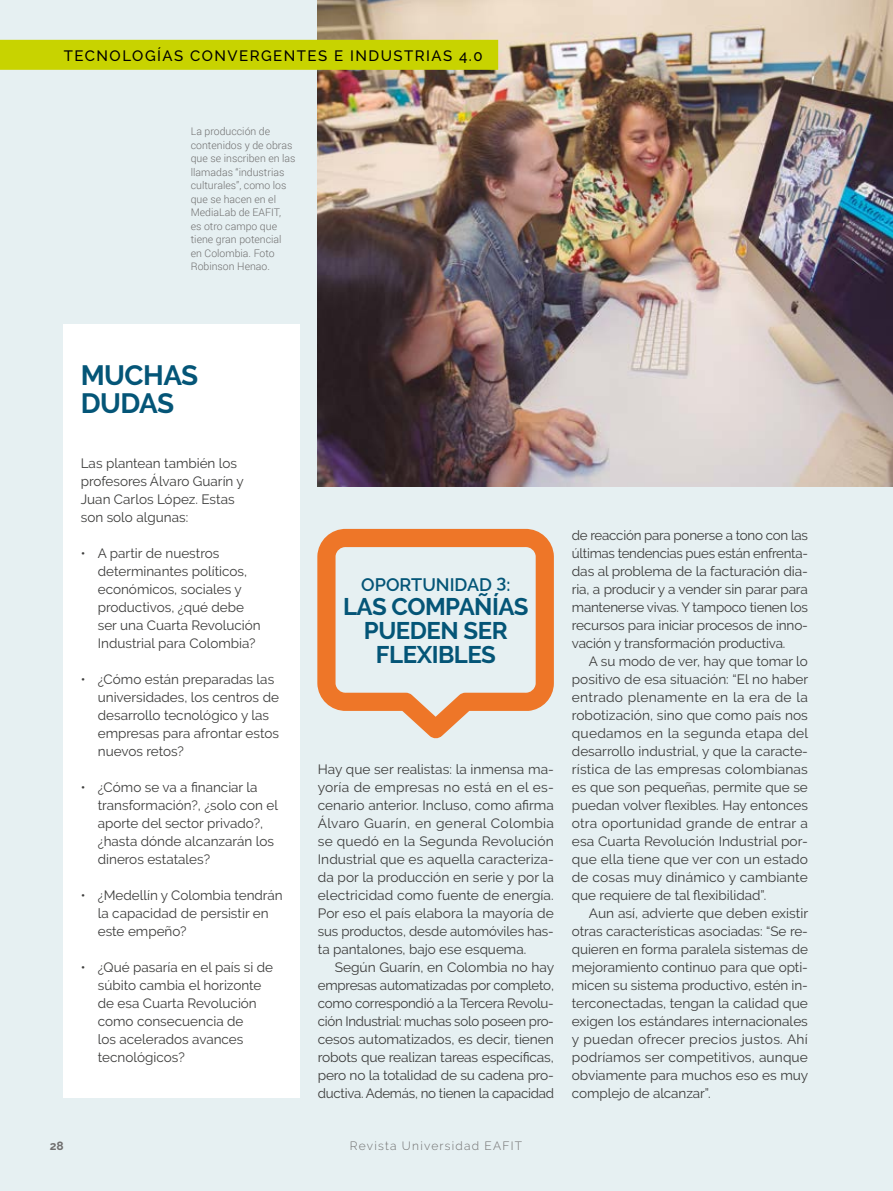
<style>
.page{position:relative;width:893px;height:1191px;background:#e6f0f2}
.page>*{position:absolute;margin:0;border:0;box-sizing:border-box;transform-origin:0 0}
.t1{font:700 27.9px/27.9px "Raleway";letter-spacing:-.02em;color:#045577}
.t2{font:700 24px/24px "Raleway";letter-spacing:-.02em;color:#045577;text-align:center}
.t3{font:600 18px "Raleway";color:#045577}
.t4{font:500 15px "Raleway";letter-spacing:.1em;color:#000}
.t5{font:13.5px/18px "Raleway";color:#3c3c3b}
.t6{font:300 12px "Raleway";letter-spacing:.1em;color:#706f6f}
.t7{font:700 12px "Raleway";color:#706f6f}
.t8{font:300 10.5px/13.5px "Roboto";color:#706f6f}
</style>
<div class="page">
<img style="left:318px;top:0;width:575px;height:486px">
<div style="left:64px;top:324px;width:236px;height:773px;background:#fff"></div>
<svg style="left:317px;top:528px;width:237px;height:211px"></svg>
<div style="left:0;top:40px;width:498px;height:30px;background:#c8d300"></div>
<p class="t4" style="left:64px;top:47px;width:420px">TECNOLOGÍAS CONVERGENTES E INDUSTRIAS 4.0</p>
<p class="t8" style="left:191px;top:124px;width:106px">La producción de contenidos y de obras que se inscriben en las llamadas “industrias culturales”, como los que se hacen en el<br>MediaLab de EAFIT,<br>es otro campo que tiene gran potencial<br>en Colombia. Foto<br>Robinson Henao.</p>
<h1 class="t1" style="left:81px;top:362px;width:119px">MUCHAS<br>DUDAS</h1>
<p class="t5" style="left:81px;top:454px;width:165px">Las plantean también los profesores Álvaro Guarín y<br>Juan Carlos López. Estas son solo algunas:</p>
<p class="t5" style="left:98px;top:544px;width:165px;text-indent:-17px">• A partir de nuestros determinantes políticos, económicos, sociales y productivos, ¿qué debe ser una Cuarta Revolución<br>Industrial para Colombia?</p>
<p class="t5" style="left:98px;top:670px;width:183px;text-indent:-17px">• ¿Cómo están preparadas las universidades, los centros de desarrollo tecnológico y las empresas para afrontar estos nuevos retos?</p>
<p class="t5" style="left:98px;top:778px;width:182px;text-indent:-17px">• ¿Cómo se va a financiar la transformación?, ¿solo con el aporte del sector privado?, ¿hasta dónde alcanzarán los dineros estatales?</p>
<p class="t5" style="left:98px;top:886px;width:187px;text-indent:-17px">• ¿Medellín y Colombia tendrán la capacidad de persistir en este empeño?</p>
<p class="t5" style="left:98px;top:958px;width:177px;text-indent:-17px">• ¿Qué pasaría en el país si de súbito cambia el horizonte de esa Cuarta Revolución como consecuencia de<br>los acelerados avances tecnológicos?</p>
<h3 class="t3" style="left:361px;top:574px;width:151px">OPORTUNIDAD 3:</h3>
<h2 class="t2" style="left:343px;top:595px;width:187px">LAS COMPAÑÍAS<br>PUEDEN SER<br>FLEXIBLES</h2>
<p class="t5" style="left:318px;top:760px;width:238px;text-align:justify">Hay que ser realistas: la inmensa ma&shy;yoría de empresas no está en el es&shy;cenario anterior. Incluso, como afirma Álvaro Guarín, en general Colombia se quedó en la Segunda Revolución Industrial que es aquella caracteriza&shy;da por la producción en serie y por la electricidad como fuente de energía.<br>Por eso el país elabora la mayoría de sus productos, desde automóviles has&shy;ta pantalones, bajo ese esquema.</p>
<p class="t5" style="left:318px;top:958px;width:238px;text-align:justify;text-indent:17px">Según Guarín, en Colombia no hay empresas automatizadas por completo, como correspondió a la Tercera Revolu&shy;ción Industrial: muchas solo poseen pro&shy;cesos automatizados, es decir, tienen robots que realizan tareas específicas, pero no la totalidad de su cadena pro&shy;ductiva. Además, no tienen la capacidad</p>
<p class="t7" style="left:50px;top:1139px;width:16px">28</p>
<p class="t6" style="left:350px;top:1139px;width:174px">Revista Universidad EAFIT</p>
<p class="t5" style="left:572px;top:526px;width:238px;text-align:justify">de reacción para ponerse a tono con las últimas tendencias pues están enfrenta&shy;das al problema de la facturación dia&shy;ria, a producir y a vender sin parar para mantenerse vivas. Y tampoco tienen los recursos para iniciar procesos de inno&shy;vación y transformación productiva.</p>
<p class="t5" style="left:572px;top:652px;width:238px;text-align:justify;text-indent:17px">A su modo de ver, hay que tomar lo positivo de esa situación: “El no haber entrado plenamente en la era de la robotización, sino que como país nos quedamos en la segunda etapa del desarrollo industrial, y que la caracte&shy;rística de las empresas colombianas es que son pequeñas, permite que se puedan volver flexibles. Hay entonces otra oportunidad grande de entrar a esa Cuarta Revolución Industrial por&shy;que ella tiene que ver con un estado de cosas muy dinámico y cambiante que requiere de tal flexibilidad”.</p>
<p class="t5" style="left:572px;top:904px;width:238px;text-align:justify;text-indent:17px">Aun así, advierte que deben existir otras características asociadas: “Se re&shy;quieren en forma paralela sistemas de mejoramiento continuo para que opti&shy;micen su sistema productivo, estén in&shy;terconectadas, tengan la calidad que exigen los estándares internacionales y puedan ofrecer precios justos. Ahí podríamos ser competitivos, aunque obviamente para muchos eso es muy complejo de alcanzar”.</p>
</div>
